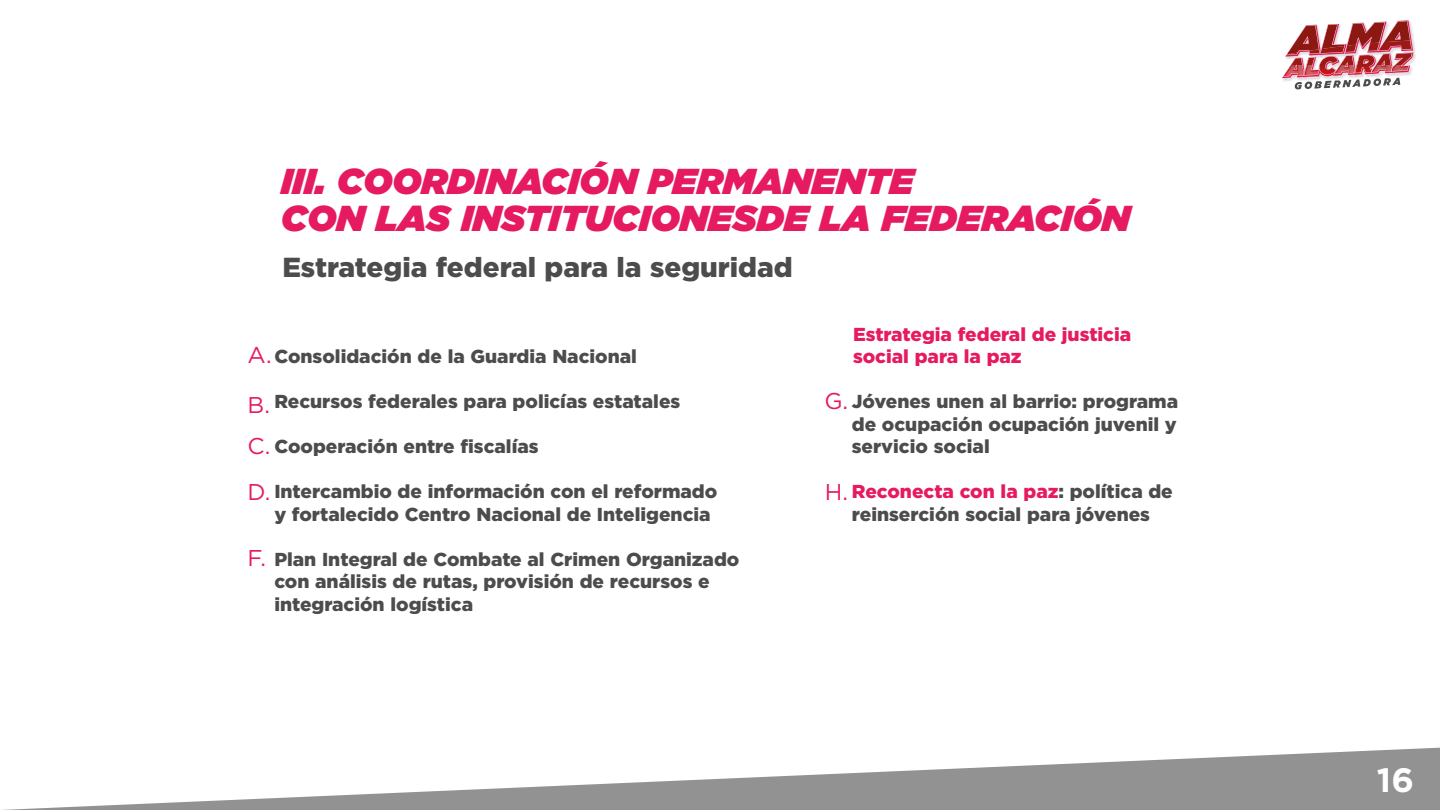
<style>
.page{position:relative;width:1440px;height:810px;background:#fff}
.page>*{position:absolute;margin:0;border:0;box-sizing:border-box;transform-origin:0 0}
.t1{font:italic 900 36px/36.8px "Gotham";color:#e61a60}
.t2{font:700 33.75px "Gotham";color:#fff}
.t3{font:900 27.53px "Gotham";color:#4d4c4c}
.t4{font:22.88px/49.3px "Gotham";color:#e61a60}
.t5{font:900 18.75px/22.5px "Gotham";color:#4d4c4c}
.t6{font:900 18.75px/22.5px "Gotham";color:#e61a60}
.s1{color:#e61a60}
</style>
<div class="page">
<svg style="left:1282px;top:20px;width:132px;height:70px"></svg>
<svg style="left:2px;top:748px;width:1438px;height:62px"></svg>
<h1 class="t1" style="left:281px;top:162px;width:851px">III. COORDINACIÓN PERMANENTE<br>CON LAS INSTITUCIONESDE LA FEDERACIÓN</h1>
<h3 class="t3" style="left:282px;top:248px;width:512px">Estrategia federal para la seguridad</h3>
<p class="t6" style="left:853px;top:323px;width:280px">Estrategia federal de justicia social para la paz</p>
<p class="t4" style="left:248px;top:330px;width:26px">A.<br>B.</p>
<p class="t4" style="left:248px;top:421px;width:24px">C.</p>
<p class="t5" style="left:274px;top:345px;width:364px">Consolidación de la Guardia Nacional</p>
<p class="t5" style="left:274px;top:390px;width:408px">Recursos federales para policías estatales</p>
<p class="t5" style="left:274px;top:435px;width:266px">Cooperación entre fiscalías</p>
<p class="t5" style="left:274px;top:480px;width:444px">Intercambio de información con el reformado y fortalecido Centro Nacional de Inteligencia</p>
<p class="t5" style="left:274px;top:548px;width:467px">Plan Integral de Combate al Crimen Organizado con análisis de rutas, provisión de recursos e integración logística</p>
<p class="t4" style="left:824px;top:376px;width:25px">G.</p>
<p class="t5" style="left:852px;top:390px;width:328px;text-align:justify">Jóvenes unen al barrio: programa de ocupación ocupación juvenil y servicio social</p>
<p class="t5" style="left:852px;top:480px;width:323px"><span class="s1">Reconecta con la paz</span>: política de reinserción social para jóvenes</p>
<p class="t4" style="left:248px;top:467px;width:24px">D.</p>
<p class="t4" style="left:825px;top:466px;width:25px">H.</p>
<p class="t4" style="left:248px;top:533px;width:20px">F.</p>
<h2 class="t2" style="left:1377px;top:757px;width:39px">16</h2>
</div>
